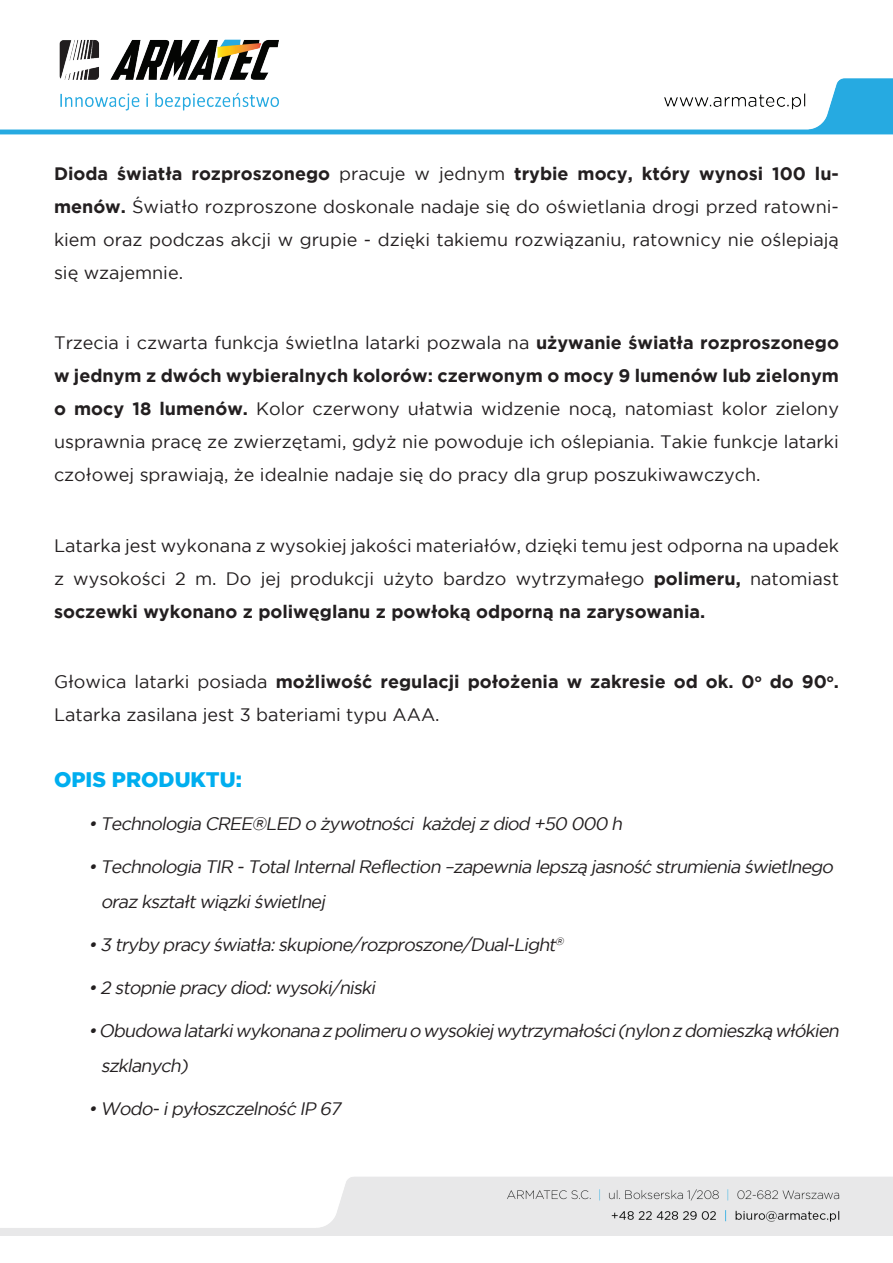
<style>
.page{position:relative;width:893px;height:1263px;background:#fff}
.page>*{position:absolute;margin:0;border:0;box-sizing:border-box;transform-origin:0 0}
.t1{font:900 21px "Gotham PL";color:#00aeef}
.t2{font:18px/33px "Gotham PL";color:#231f20;text-align:justify}
.t3{font:italic 18px/34.2px "Gotham PL";color:#231f20}
.s1{font-weight:700}
</style>
<div class="page">
<img style="left:0;top:39px;width:893px;height:1197px">
<p class="t2" style="left:54px;top:157px;width:786px"><span class="s1">Dioda światła rozproszonego</span> pracuje w jednym <span class="s1">trybie mocy, który wynosi 100 lu&shy;menów.</span> Światło rozproszone doskonale nadaje się do oświetlania drogi przed ratowni&shy;kiem oraz podczas akcji w grupie - dzięki takiemu rozwiązaniu, ratownicy nie oślepiają się wzajemnie.</p>
<p class="t2" style="left:54px;top:326px;width:786px">Trzecia i czwarta funkcja świetlna latarki pozwala na <span class="s1">używanie światła rozproszonego w jednym z dwóch wybieralnych kolorów: czerwonym o mocy 9 lumenów lub zielonym o mocy 18 lumenów.</span> Kolor czerwony ułatwia widzenie nocą, natomiast kolor zielony usprawnia pracę ze zwierzętami, gdyż nie powoduje ich oślepiania. Takie funkcje latarki czołowej sprawiają, że idealnie nadaje się do pracy dla grup poszukiwawczych.</p>
<p class="t2" style="left:54px;top:528px;width:786px">Latarka jest wykonana z wysokiej jakości materiałów, dzięki temu jest odporna na upadek z wysokości 2 m. Do jej produkcji użyto bardzo wytrzymałego <span class="s1">polimeru,</span> natomiast <span class="s1">soczewki wykonano z poliwęglanu z powłoką odporną na zarysowania.</span></p>
<p class="t2" style="left:54px;top:664px;width:786px">Głowica latarki posiada <span class="s1">możliwość regulacji położenia w zakresie od ok. 0</span><sup>o</sup> <span class="s1">do 90</span><sup>o</sup><span class="s1">.<br></span>Latarka zasilana jest 3 bateriami typu AAA.</p>
<p class="t1" style="left:54px;top:767px;width:189px">OPIS PRODUKTU:</p>
<p class="t3" style="left:88px;top:806px;width:539px">•Technologia CREE®LED o żywotności każdej z diod +50 000 h</p>
<p class="t3" style="left:101px;top:849px;width:737px;text-indent:-13px">•Technologia TIR -TotalInternalReflection –zapewnia lepszą jasność strumienia świetlnego oraz kształtwiązkiświetlnej</p>
<p class="t3" style="left:88px;top:927px;width:479px">•3 tryby pracy światła:skupione/rozproszone/Dual-Light<sup>®</sup></p>
<p class="t3" style="left:88px;top:970px;width:292px">•2 stopnie pracy diod:wysoki/niski</p>
<p class="t3" style="left:101px;top:1013px;width:743px;text-indent:-13px">•Obudowa latarkiwykonana z polimeru o wysokiej wytrzymałości(nylon z domieszką włókien szklanych)</p>
<p class="t3" style="left:88px;top:1091px;width:258px">•Wodo-ipyłoszczelność IP 67</p>
</div>
